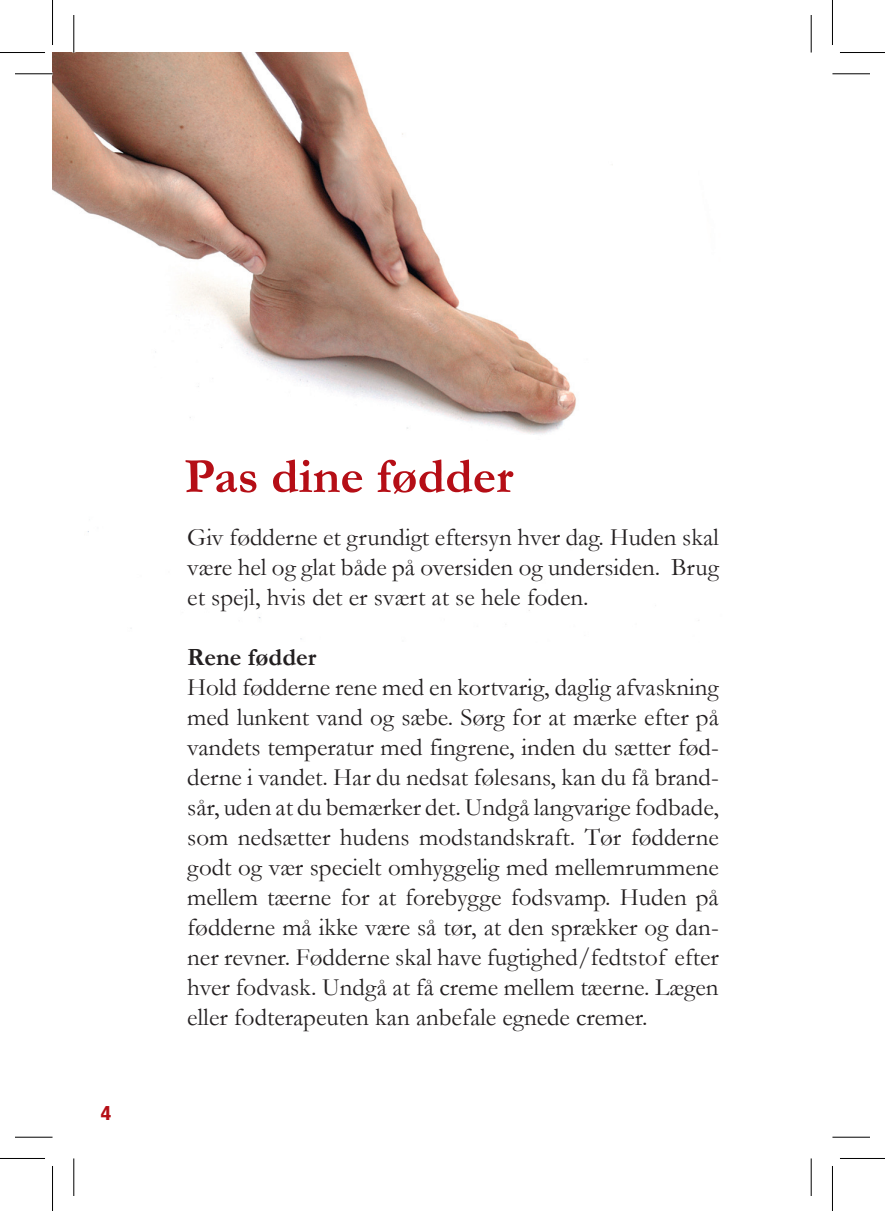
<style>
.page{position:relative;width:885px;height:1211px;background:#fff}
.page>*{position:absolute;margin:0;border:0;box-sizing:border-box;transform-origin:0 0}
.t1{font:700 50px "Garamond";color:#b50e16}
.t2{font:25px/30px "Garamond";color:#231f20;text-align:justify}
.t3{font:700 25px "Garamond";color:#231f20}
.t4{font:900 condensed 20px "Frutiger";color:#b50e16}
</style>
<div class="page">
<img style="left:52px;top:52px;width:760px;height:588px">
<hr style="left:15px;top:72px;width:38px;height:3px;background:#fff">
<hr style="left:15px;top:73px;width:38px;height:1px;background:#000">
<hr style="left:832px;top:73px;width:38px;height:1px;background:#000">
<hr style="left:15px;top:1136px;width:38px;height:1px;background:#000">
<hr style="left:832px;top:1136px;width:38px;height:1px;background:#000">
<hr style="left:73px;top:15px;width:1px;height:37px;background:#000">
<hr style="left:73px;top:1158px;width:1px;height:38px;background:#000">
<hr style="left:810px;top:15px;width:1px;height:37px;background:#000">
<hr style="left:810px;top:1158px;width:1px;height:38px;background:#000">
<hr style="left:0;top:52px;width:45px;height:1px;background:#000">
<hr style="left:840px;top:52px;width:45px;height:1px;background:#000">
<hr style="left:0;top:1158px;width:45px;height:1px;background:#000">
<hr style="left:840px;top:1158px;width:45px;height:1px;background:#000">
<hr style="left:52px;top:0;width:1px;height:45px;background:#000">
<hr style="left:52px;top:1166px;width:1px;height:45px;background:#000">
<hr style="left:832px;top:0;width:1px;height:45px;background:#000">
<hr style="left:832px;top:1166px;width:1px;height:45px;background:#000">
<p class="t4" style="left:101px;top:1101px;width:12px">4</p>
<h1 class="t1" style="left:184px;top:446px;width:330px">Pas dine fødder</h1>
<p class="t2" style="left:187px;top:522px;width:533px">Giv fødderne et grundigt eftersyn hver dag. Huden skal være hel og glat både på oversiden og undersiden. Brug et spejl, hvis det er svært at se hele foden.</p>
<p class="t3" style="left:187px;top:642px;width:131px">Rene fødder</p>
<p class="t2" style="left:187px;top:672px;width:533px">Hold fødderne rene med en kortvarig, daglig afvaskning med lunkent vand og sæbe. Sørg for at mærke efter på vandets temperatur med fingrene, inden du sætter fød&shy;derne i vandet. Har du nedsat følesans, kan du få brand&shy;sår, uden at du bemærker det. Undgå langvarige fodbade, som nedsætter hudens modstandskraft. Tør fødderne godt og vær specielt omhyggelig med mellemrummene mellem tæerne for at forebygge fodsvamp. Huden på fødderne må ikke være så tør, at den sprækker og dan&shy;ner revner. Fødderne skal have fugtighed/fedtstof efter hver fodvask. Undgå at få creme mellem tæerne. Lægen eller fodterapeuten kan anbefale egnede cremer.</p>
</div>
